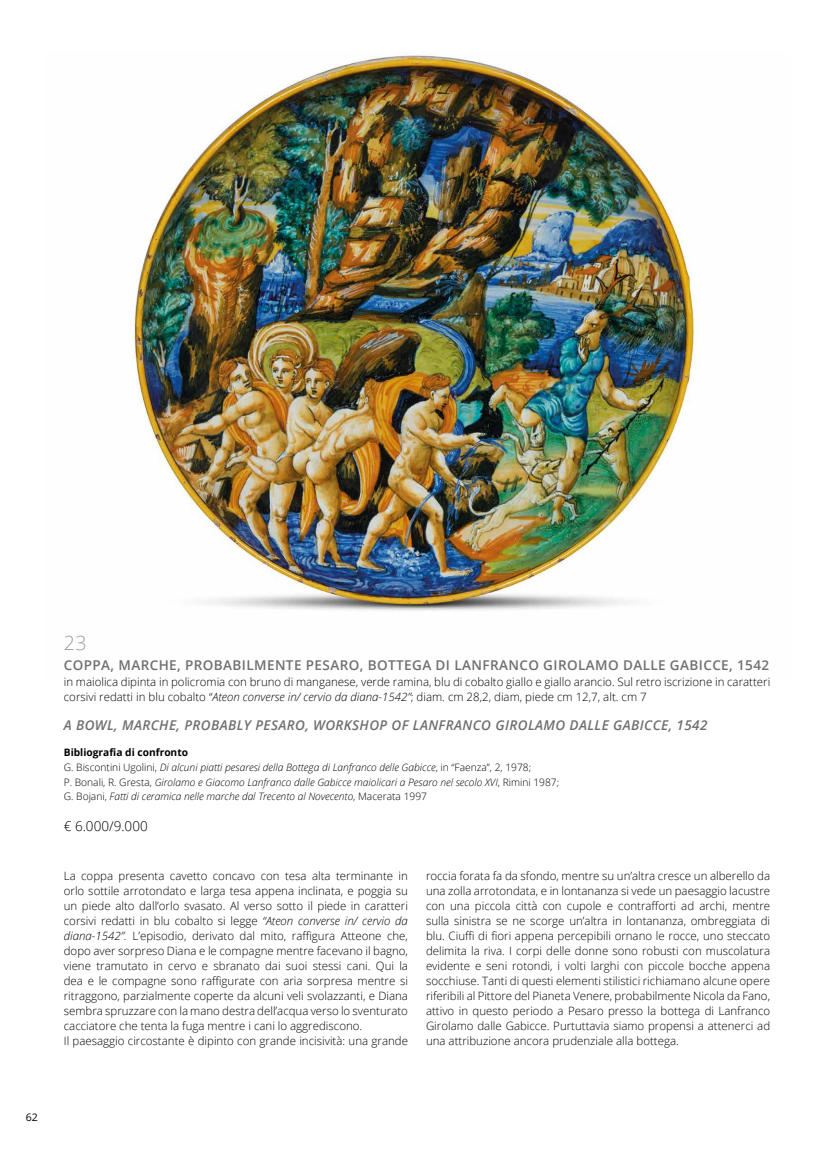
<style>
.page{position:relative;width:834px;height:1149px;background:#fff}
.page>*{position:absolute;margin:0;border:0;box-sizing:border-box;transform-origin:0 0}
.t1{font:300 19.5px "Open Sans";color:#9d9d9c}
.t2{font:600 13.5px "Open Sans";letter-spacing:.03em;color:#706f6f}
.t3{font:italic 600 13.5px "Open Sans";letter-spacing:.03em;color:#706f6f}
.t4{font:300 13.5px "Open Sans";color:#000}
.t5{font:300 11.55px/15px "Open Sans";color:#000}
.t6{font:10.5px "Open Sans";color:#000}
.t7{font:italic 300 10.2px/14.9px "Open Sans";color:#000}
.s1{font-style:italic}
.s2{font-weight:700;font-style:normal}
.s3{font-style:normal}
</style>
<div class="page">
<img style="left:129px;top:55px;width:568px;height:556px">
<h1 class="t1" style="left:64px;top:629px;width:24px">23</h1>
<p class="t2" style="left:64px;top:656px;width:706px">COPPA, MARCHE, PROBABILMENTE PESARO, BOTTEGA DI LANFRANCO GIROLAMO DALLE GABICCE, 1542</p>
<p class="t5" style="left:64px;top:673px;width:707px">in maiolica dipinta in policromia con bruno di manganese, verde ramina, blu di cobalto giallo e giallo arancio. Sul retro iscrizione in caratteri corsivi redatti in blu cobalto “<span class="s1">Ateon converse in/ cervio da diana-1542”</span>; diam. cm 28,2, diam, piede cm 12,7, alt. cm 7</p>
<p class="t3" style="left:64px;top:715px;width:645px">A BOWL, MARCHE, PROBABLY PESARO, WORKSHOP OF LANFRANCO GIROLAMO DALLE GABICCE, 1542</p>
<p class="t7" style="left:64px;top:744px;width:496px"><span class="s2">Bibliografia di confronto<br></span><span class="s3">G. Biscontini Ugolini,</span> Di alcuni piatti pesaresi della Bottega di Lanfranco delle Gabicce<span class="s3">, in “Faenza”, 2, 1978;<br>P. Bonali, R. Gresta,</span> Girolamo e Giacomo Lanfranco dalle Gabicce maiolicari a Pesaro nel secolo XVI<span class="s3">, Rimini 1987; G. Bojani,</span> Fatti di ceramica nelle marche dal Trecento al Novecento<span class="s3">, Macerata 1997</span></p>
<p class="t4" style="left:64px;top:817px;width:85px">€ 6.000/9.000</p>
<p class="t5" style="left:64px;top:867px;width:345px">La coppa presenta cavetto concavo con tesa alta terminante in orlo sottile arrotondato e larga tesa appena inclinata, e poggia su un piede alto dall’orlo svasato. Al verso sotto il piede in caratteri corsivi redatti in blu cobalto si legge <span class="s1">“Ateon converse in/ cervio da diana-1542”.</span> L’episodio, derivato dal mito, raffigura Atteone che, dopo aver sorpreso Diana e le compagne mentre facevano il bagno, viene tramutato in cervo e sbranato dai suoi stessi cani. Qui la dea e le compagne sono raffigurate con aria sorpresa mentre si ritraggono, parzialmente coperte da alcuni veli svolazzanti, e Diana sembra spruzzare con la mano destra dell’acqua verso lo sventurato cacciatore che tenta la fuga mentre i cani lo aggrediscono.<br>Il paesaggio circostante è dipinto con grande incisività: una grande</p>
<p class="t5" style="left:426px;top:867px;width:345px;text-align:justify">roccia forata fa da sfondo, mentre su un’altra cresce un alberello da una zolla arrotondata, e in lontananza si vede un paesaggio lacustre con una piccola città con cupole e contrafforti ad archi, mentre sulla sinistra se ne scorge un’altra in lontananza, ombreggiata di blu. Ciuffi di fiori appena percepibili ornano le rocce, uno steccato delimita la riva. I corpi delle donne sono robusti con muscolatura evidente e seni rotondi, i volti larghi con piccole bocche appena socchiuse. Tanti di questi elementi stilistici richiamano alcune opere riferibili al Pittore del Pianeta Venere, probabilmente Nicola da Fano, attivo in questo periodo a Pesaro presso la bottega di Lanfranco Girolamo dalle Gabicce. Purtuttavia siamo propensi a attenerci ad una attribuzione ancora prudenziale alla bottega.</p>
<p class="t6" style="left:26px;top:1109px;width:14px">62</p>
</div>
